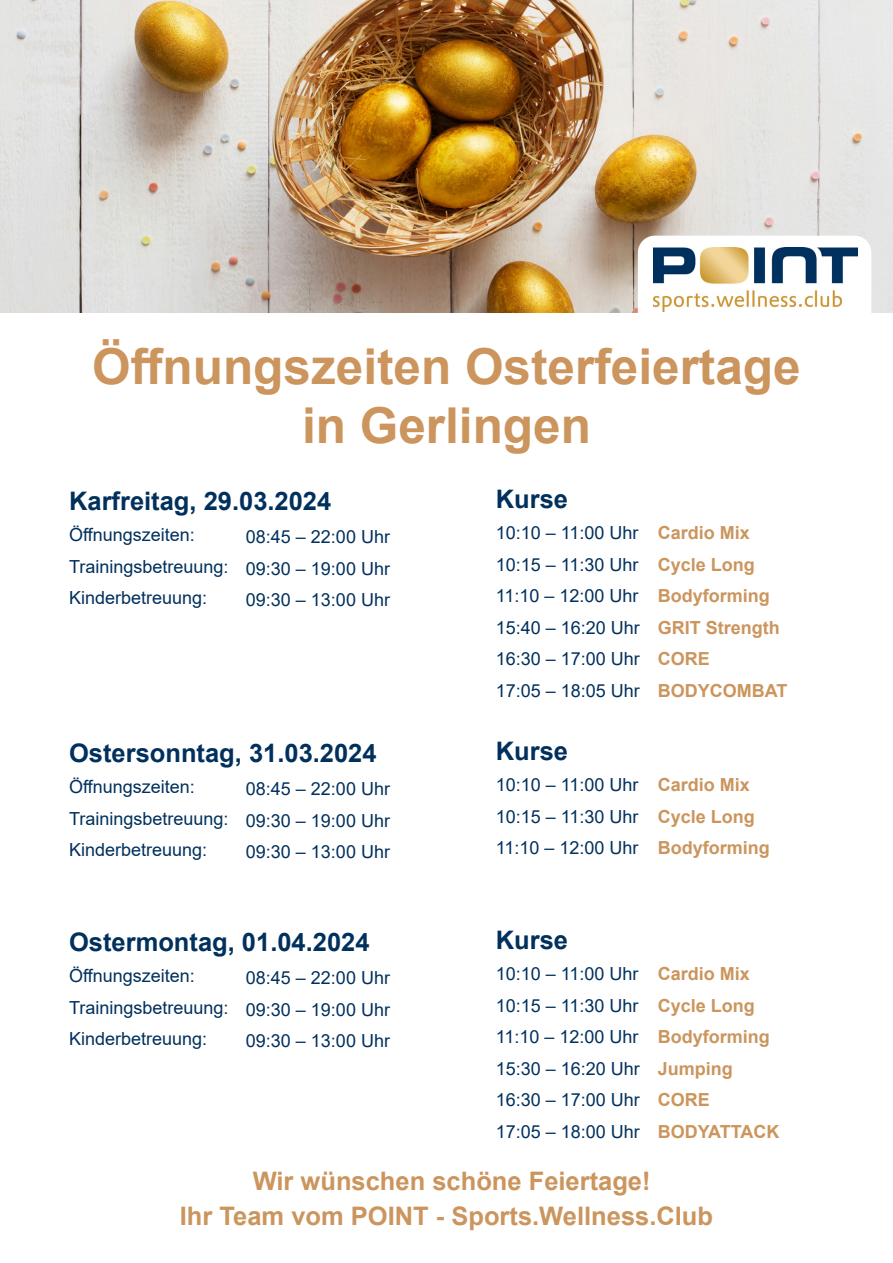
<style>
.page{position:relative;width:893px;height:1263px;background:#fff}
.page>*{position:absolute;margin:0;border:0;box-sizing:border-box;transform-origin:0 0}
.t1{font:700 49.5px/59.4px "Arial";color:#cb955d;text-align:center}
.t2{font:700 25.5px "Arial";color:#01305d}
.t3{font:700 25.5px "Arial";color:#cb955d}
.t4{font:18px "Arial";color:#01305d}
.s1{font-weight:700;color:#cb955d}
</style>
<div class="page">
<img style="left:0;top:0;width:893px;height:312px">
<div style="left:638px;top:236px;width:233px;height:103px;background:#fff;border-radius:17px"></div>
<img style="left:654px;top:247px;width:203px;height:64px">
<p class="t1" style="left:92px;top:337px;width:710px">Öffnungszeiten Osterfeiertage in Gerlingen</p>
<p class="t2" style="left:69px;top:483px;width:264px">Karfreitag, 29.03.2024</p>
<p class="t4" style="left:69px;top:523px;width:127px">Öffnungszeiten:</p>
<p class="t4" style="left:69px;top:554px;width:161px">Trainingsbetreuung:</p>
<p class="t4" style="left:69px;top:586px;width:140px">Kinderbetreuung:</p>
<p class="t2" style="left:496px;top:481px;width:74px">Kurse</p>
<p class="t4" style="left:496px;top:520px;width:256px">10:10 – 11:00 Uhr <span class="s1">Cardio Mix</span></p>
<p class="t4" style="left:496px;top:552px;width:261px">10:15 – 11:30 Uhr <span class="s1">Cycle Long</span></p>
<p class="t4" style="left:496px;top:583px;width:275px">11:10 – 12:00 Uhr <span class="s1">Bodyforming</span></p>
<p class="t4" style="left:496px;top:615px;width:286px">15:40 – 16:20 Uhr <span class="s1">GRIT Strength</span></p>
<p class="t4" style="left:496px;top:646px;width:216px">16:30 – 17:00 Uhr <span class="s1">CORE</span></p>
<p class="t4" style="left:496px;top:678px;width:293px">17:05 – 18:05 Uhr <span class="s1">BODYCOMBAT</span></p>
<p class="t4" style="left:246px;top:525px;width:146px">08:45 – 22:00 Uhr</p>
<p class="t4" style="left:246px;top:556px;width:146px">09:30 – 19:00 Uhr</p>
<p class="t4" style="left:246px;top:588px;width:146px">09:30 – 13:00 Uhr</p>
<p class="t2" style="left:69px;top:735px;width:309px">Ostersonntag, 31.03.2024</p>
<p class="t4" style="left:69px;top:775px;width:127px">Öffnungszeiten:</p>
<p class="t4" style="left:69px;top:806px;width:161px">Trainingsbetreuung:</p>
<p class="t4" style="left:69px;top:838px;width:140px">Kinderbetreuung:</p>
<p class="t4" style="left:246px;top:777px;width:146px">08:45 – 22:00 Uhr</p>
<p class="t4" style="left:246px;top:808px;width:146px">09:30 – 19:00 Uhr</p>
<p class="t4" style="left:246px;top:840px;width:146px">09:30 – 13:00 Uhr</p>
<p class="t2" style="left:69px;top:924px;width:302px">Ostermontag, 01.04.2024</p>
<p class="t4" style="left:69px;top:964px;width:127px">Öffnungszeiten:</p>
<p class="t4" style="left:69px;top:995px;width:161px">Trainingsbetreuung:</p>
<p class="t4" style="left:69px;top:1027px;width:140px">Kinderbetreuung:</p>
<p class="t4" style="left:246px;top:966px;width:146px">08:45 – 22:00 Uhr</p>
<p class="t4" style="left:246px;top:997px;width:146px">09:30 – 19:00 Uhr</p>
<p class="t4" style="left:246px;top:1029px;width:146px">09:30 – 13:00 Uhr</p>
<p class="t2" style="left:496px;top:733px;width:74px">Kurse</p>
<p class="t4" style="left:496px;top:772px;width:256px">10:10 – 11:00 Uhr <span class="s1">Cardio Mix</span></p>
<p class="t4" style="left:496px;top:804px;width:261px">10:15 – 11:30 Uhr <span class="s1">Cycle Long</span></p>
<p class="t4" style="left:496px;top:835px;width:275px">11:10 – 12:00 Uhr <span class="s1">Bodyforming</span></p>
<p class="t2" style="left:496px;top:922px;width:74px">Kurse</p>
<p class="t4" style="left:496px;top:961px;width:256px">10:10 – 11:00 Uhr <span class="s1">Cardio Mix</span></p>
<p class="t4" style="left:496px;top:993px;width:261px">10:15 – 11:30 Uhr <span class="s1">Cycle Long</span></p>
<p class="t4" style="left:496px;top:1024px;width:275px">11:10 – 12:00 Uhr <span class="s1">Bodyforming</span></p>
<p class="t4" style="left:496px;top:1056px;width:239px">15:30 – 16:20 Uhr <span class="s1">Jumping</span></p>
<p class="t4" style="left:496px;top:1087px;width:216px">16:30 – 17:00 Uhr <span class="s1">CORE</span></p>
<p class="t4" style="left:496px;top:1119px;width:285px">17:05 – 18:00 Uhr <span class="s1">BODYATTACK</span></p>
<p class="t3" style="left:253px;top:1163px;width:399px">Wir wünschen schöne Feiertage!</p>
<p class="t3" style="left:180px;top:1198px;width:535px">Ihr Team vom POINT - Sports.Wellness.Club</p>
</div>
